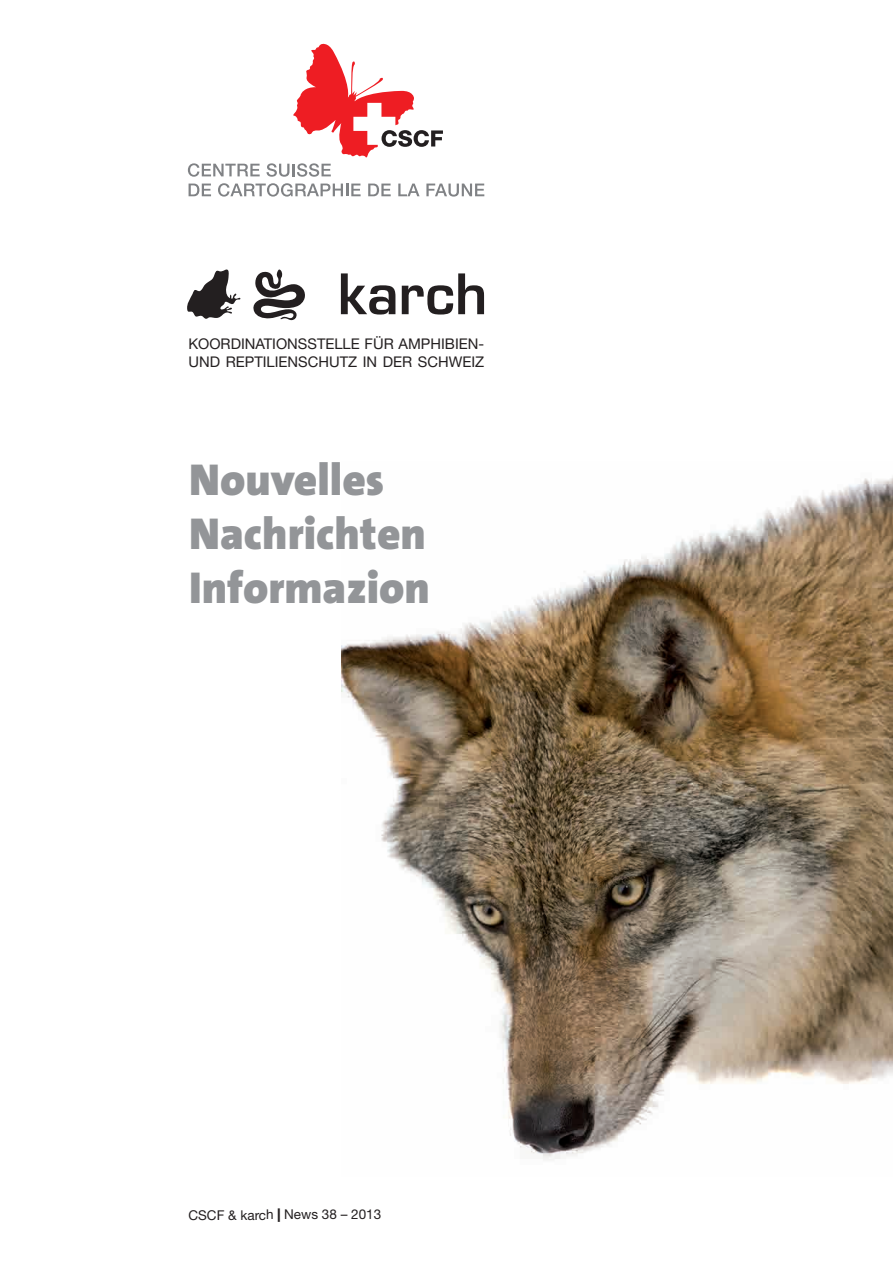
<style>
.page{position:relative;width:893px;height:1263px;background:#fff}
.page>*{position:absolute;margin:0;border:0;box-sizing:border-box;transform-origin:0 0}
.t1{font:900 45px/54px "The Sans Os F";color:#939598}
.t2{font:14.7px/17.7px "Helvetica Neue";color:#231f20}
.t3{font:13.5px "Helvetica Neue";color:#231f20}
.s1{font-weight:800}
</style>
<div class="page">
<img style="left:342px;top:476px;width:551px;height:684px">
<svg style="left:189px;top:184px;width:22px;height:12px"></svg>
<svg style="left:218px;top:183px;width:143px;height:14px"></svg>
<svg style="left:368px;top:184px;width:23px;height:12px"></svg>
<svg style="left:398px;top:184px;width:22px;height:12px"></svg>
<svg style="left:426px;top:184px;width:58px;height:13px"></svg>
<svg style="left:188px;top:163px;width:72px;height:14px"></svg>
<svg style="left:266px;top:43px;width:177px;height:134px"></svg>
<svg style="left:341px;top:273px;width:143px;height:41px"></svg>
<svg style="left:187px;top:269px;width:53px;height:50px"></svg>
<svg style="left:253px;top:269px;width:52px;height:51px"></svg>
<p class="t2" style="left:188px;top:335px;width:297px">KOORDINATIONSSTELLE FÜR AMPHIBIEN-<br>UND REPTILIENSCHUTZ IN DER SCHWEIZ</p>
<h1 class="t1" style="left:189px;top:453px;width:242px">Nouvelles<br>Nachrichten<br>Informazion</h1>
<p class="t3" style="left:188px;top:1206px;width:194px">CSCF &amp; karch <span class="s1">|</span> News 38 – 2013</p>
</div>
